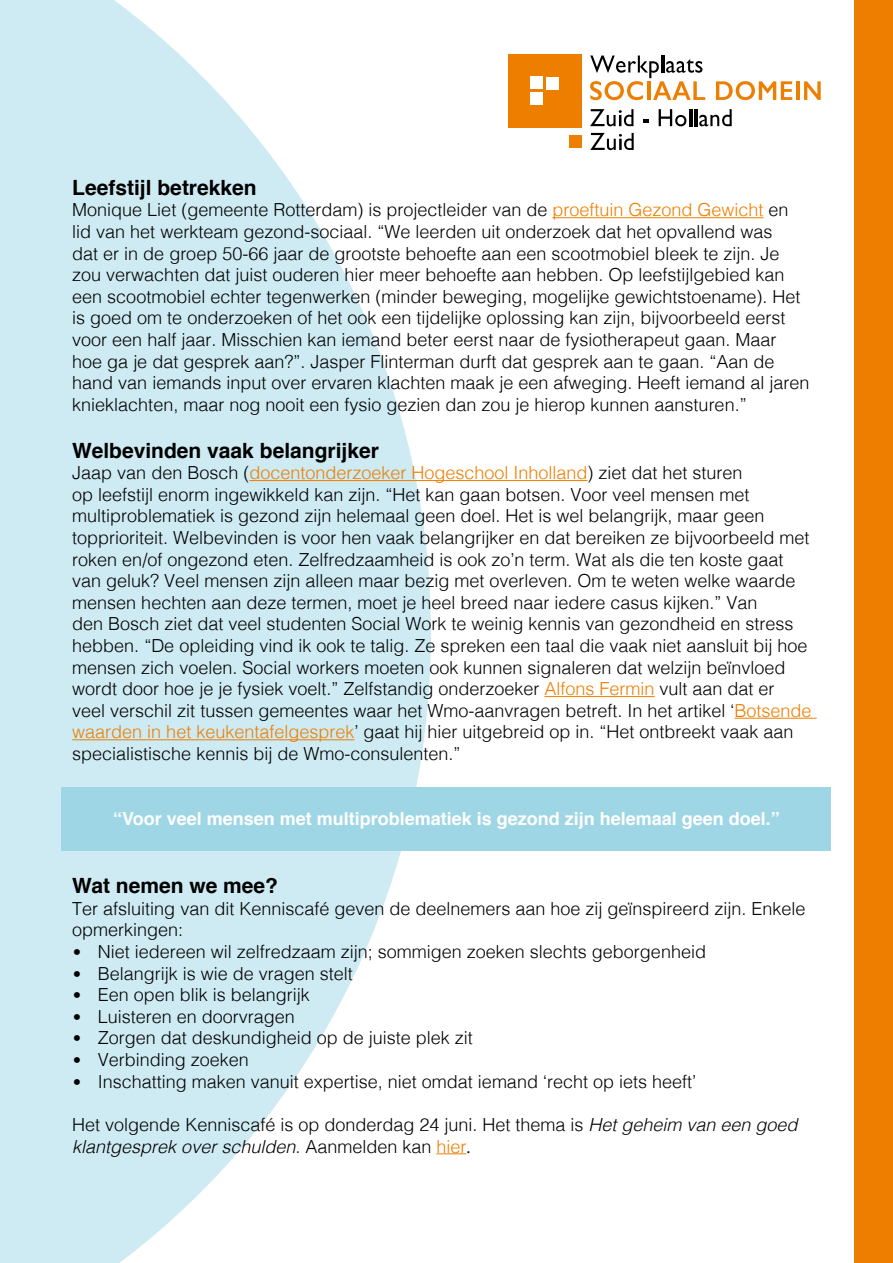
<style>
.page{position:relative;width:893px;height:1263px;background:#fff}
.page>*{position:absolute;margin:0;border:0;box-sizing:border-box;transform-origin:0 0}
.t1{font:700 21px "Helvetica";color:#000}
.t2{font:300 18px/21.6px "Helvetica";color:#000}
.t3{font:700 18px "Helvetica";color:#fff}
.s1{color:#ed7e00}
.s2{font-family:"DIN"}
.s3{font-style:italic}
.s4{font-family:"Minion Pro";font-weight:400}
</style>
<div class="page">
<svg style="left:0;top:0;width:431px;height:1263px;fill:#ceeaf2"></svg>
<div style="left:855px;top:0;width:38px;height:1263px;background:#ed7e00"></div>
<div style="left:569px;top:135px;width:12px;height:13px;background:#ed7e00"></div>
<div style="left:508px;top:54px;width:73px;height:73px;background:#ed7e00"></div>
<div style="left:531px;top:77px;width:12px;height:12px;background:#fff"></div>
<div style="left:547px;top:77px;width:12px;height:12px;background:#fff"></div>
<div style="left:531px;top:93px;width:12px;height:12px;background:#fff"></div>
<svg style="left:716px;top:81px;width:76px;height:19px"></svg>
<hr style="left:796px;top:81px;width:3px;height:19px;background:#ed7e00">
<svg style="left:804px;top:81px;width:17px;height:19px"></svg>
<svg style="left:590px;top:55px;width:115px;height:45px"></svg>
<svg style="left:590px;top:109px;width:43px;height:17px"></svg>
<svg style="left:643px;top:119px;width:6px;height:3px"></svg>
<svg style="left:659px;top:109px;width:27px;height:17px"></svg>
<hr style="left:689px;top:109px;width:3px;height:17px;background:#000">
<hr style="left:695px;top:109px;width:3px;height:17px;background:#000">
<svg style="left:699px;top:109px;width:33px;height:17px"></svg>
<svg style="left:590px;top:133px;width:44px;height:17px"></svg>
<div style="left:62px;top:787px;width:769px;height:63px;background:#9ed6e6"></div>
<hr style="left:552px;top:217px;width:212px;height:1px;background:#ed7e00">
<hr style="left:249px;top:480px;width:339px;height:1px;background:#ed7e00">
<hr style="left:544px;top:696px;width:110px;height:1px;background:#ed7e00">
<hr style="left:735px;top:718px;width:82px;height:1px;background:#ed7e00">
<hr style="left:72px;top:739px;width:282px;height:1px;background:#ed7e00">
<hr style="left:436px;top:1153px;width:30px;height:1px;background:#ed7e00">
<p class="t1" style="left:72px;top:170px;width:186px">Leefstijl betrekken</p>
<p class="t2" style="left:72px;top:198px;width:739px">Monique Liet (gemeente Rotterdam) is projectleider van de <span class="s1">proeftuin Gezond Gewicht</span> en lid van het werkteam gezond-sociaal. “We leerden uit onderzoek dat het opvallend was<br>dat er in de groep 50-66 jaar de grootste behoefte aan een scootmobiel bleek te zijn. Je zou verwachten dat juist ouderen hier meer behoefte aan hebben. Op leefstijlgebied kan een scootmobiel echter tegenwerken (minder beweging, mogelijke gewichtstoename). Het is goed om te onderzoeken of het ook een tijdelijke oplossing kan zijn, bijvoorbeeld eerst voor een half jaar. Misschien kan iemand beter eerst naar de fysiotherapeut gaan. Maar hoe ga je dat gesprek aan?”. Jasper Flinterman durft dat gesprek aan te gaan. “Aan de hand van iemands input over ervaren klachten maak je een afweging. Heeft iemand al jaren knieklachten, maar nog nooit een fysio gezien dan zou je hierop kunnen aansturen.”</p>
<p class="t1" style="left:72px;top:433px;width:308px">Welbevinden vaak belangrijker</p>
<p class="t2" style="left:72px;top:461px;width:741px">Jaap van den Bosch (<span class="s1">docentonderzoeker Hogeschool Inholland</span>) ziet dat het sturen<br>op leefstijl enorm ingewikkeld kan zijn. “Het kan gaan botsen. Voor veel mensen met multiproblematiek is gezond zijn helemaal geen doel. Het is wel belangrijk, maar geen topprioriteit. Welbevinden is voor hen vaak belangrijker en dat bereiken ze bijvoorbeeld met roken en/of ongezond eten. Zelfredzaamheid is ook zo’n term. Wat als die ten koste gaat van geluk? Veel mensen zijn alleen maar bezig met overleven. Om te weten welke waarde mensen hechten aan deze termen, moet je heel breed naar iedere casus kijken.” Van<br>den Bosch ziet dat veel studenten Social Work te weinig kennis van gezondheid en stress hebben. “De opleiding vind ik ook te talig. Ze spreken een taal die vaak niet aansluit bij hoe mensen zich voelen. Social workers moeten ook kunnen signaleren dat welzijn beïnvloed wordt door hoe je je fysiek voelt.” Zelfstandig onderzoeker <span class="s1">Alfons Fermin</span> vult aan dat er veel verschil zit tussen gemeentes waar het Wmo-aanvragen betreft. In het artikel ‘<span class="s1">Botsende waarden in het keukentafelgesprek</span>’ gaat hij hier uitgebreid op in. “Het ontbreekt vaak aan specialistische kennis bij de Wmo-consulenten.”</p>
<p class="t3" style="left:113px;top:804px;width:668px">“Voor veel mensen met multiproblematiek is gezond zijn helemaal geen doel.”</p>
<p class="t1" style="left:72px;top:869px;width:207px">Wat nemen we mee?</p>
<p class="t2" style="left:72px;top:896px;width:735px">Ter afsluiting van dit Kenniscafé geven de deelnemers aan hoe zij geïnspireerd zijn. Enkele opmerkingen:</p>
<p class="t2" style="left:72px;top:939px;width:635px"><span class="s2">•</span> Niet iedereen wil zelfredzaam zijn; sommigen zoeken slechts geborgenheid</p>
<p class="t2" style="left:72px;top:961px;width:282px"><span class="s2">•</span> Belangrijk is wie de vragen stelt</p>
<p class="t2" style="left:72px;top:983px;width:239px"><span class="s2">•</span> Een open blik is belangrijk</p>
<p class="t2" style="left:72px;top:1004px;width:224px"><span class="s2">•</span> Luisteren en doorvragen</p>
<p class="t2" style="left:72px;top:1026px;width:402px"><span class="s2">•</span> Zorgen dat deskundigheid op de juiste plek zit</p>
<p class="t2" style="left:72px;top:1047px;width:178px"><span class="s2">•</span> Verbinding zoeken</p>
<p class="t2" style="left:72px;top:1069px;width:625px"><span class="s2">•</span> Inschatting maken vanuit expertise, niet omdat iemand ‘recht op iets heeft’</p>
<p class="t2" style="left:72px;top:1112px;width:727px">Het volgende Kenniscafé is op donderdag 24 juni. Het thema is <span class="s3">Het geheim van een goed klantgesprek over schulden</span>. Aanmelden kan <span class="s1">hier</span><span class="s4">.</span></p>
</div>
